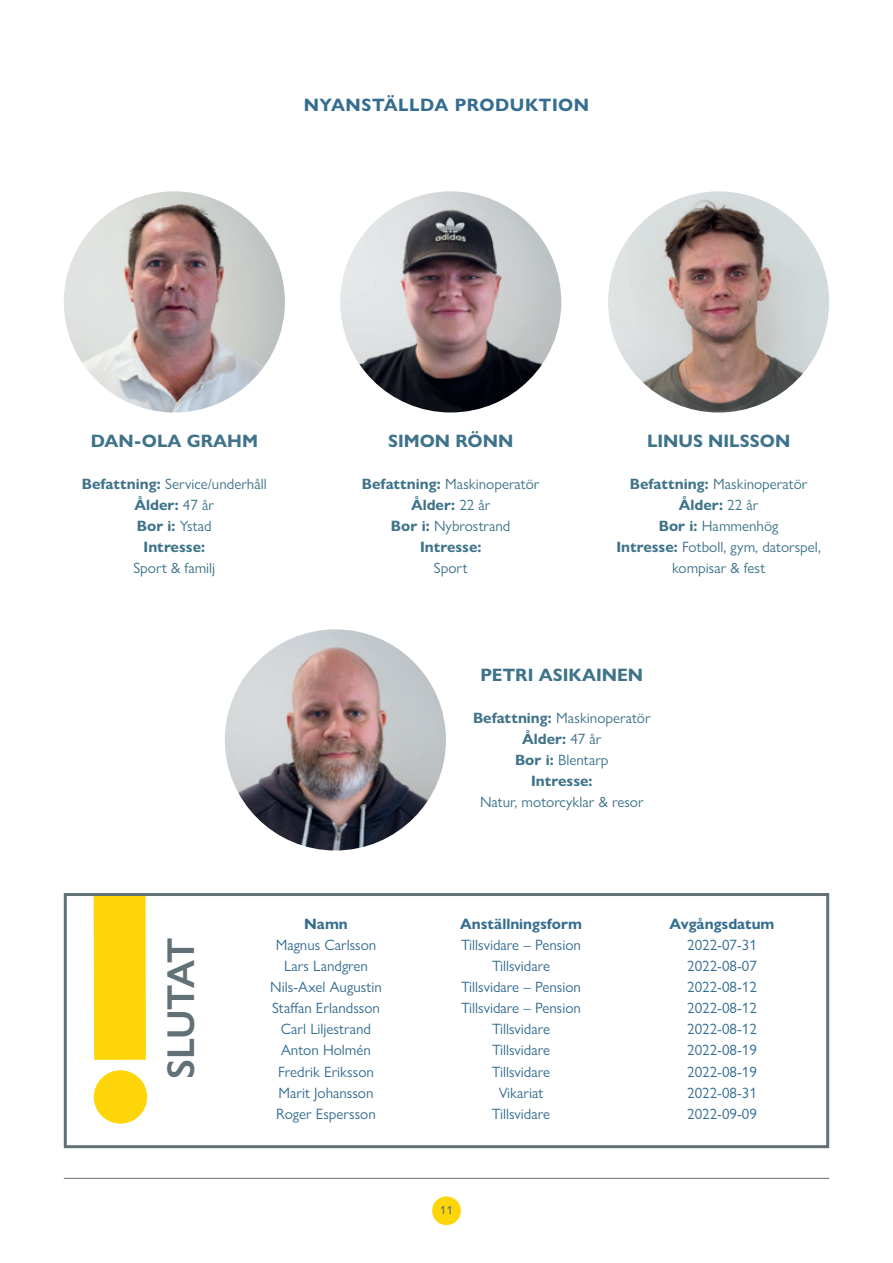
<style>
.page{position:relative;width:893px;height:1263px;background:#fff}
.page>*{position:absolute;margin:0;border:0;box-sizing:border-box;transform-origin:0 0}
.t1{font:600 39px "Gill Sans Nova";letter-spacing:-.025em;color:#627077}
.t2{font:700 18px "Gill Sans Nova";color:#3e738a}
.t3{font:700 18px "Gill Sans Nova";letter-spacing:.03em;color:#356d90}
.t4{font:15px "Gill Sans Nova";color:#356d90}
.t5{font:700 15px/21px "Gill Sans Nova";color:#3e738a;text-align:center}
.t6{font:15px/21px "Gill Sans Nova";color:#3e738a;text-align:center}
.t7{font:700 15px "Gill Sans Nova";color:#356d90}
.t8{font:500 12px "Gill Sans Nova";color:#627077}
.s1{font-weight:400}
.s2{font-weight:700}
</style>
<div class="page">
<div style="left:432px;top:1196px;width:29px;height:29px;background:#fed508;border-radius:50%"></div>
<hr style="left:64px;top:1178px;width:765px;height:1px;background:#627077">
<img style="left:608px;top:191px;width:221px;height:221px;border-radius:111px">
<img style="left:64px;top:191px;width:221px;height:221px;border-radius:111px">
<img style="left:340px;top:191px;width:221px;height:221px;border-radius:111px">
<img style="left:225px;top:629px;width:221px;height:221px;border-radius:111px">
<div style="left:94px;top:893px;width:52px;height:167px;background:#fed508"></div>
<div style="left:94px;top:1070px;width:53px;height:54px;background:#fed508;border-radius:50%"></div>
<div style="left:64px;top:893px;width:765px;height:255px;border:3px solid #627077"></div>
<p class="t3" style="left:304px;top:94px;width:287px">NYANSTÄLLDA PRODUKTION</p>
<p class="t2" style="left:91px;top:430px;width:169px">DAN-OLA GRAHM</p>
<p class="t5" style="left:82px;top:473px;width:186px">Befattning: <span class="s1">Service/underhåll<br></span>Ålder: <span class="s1">47 år<br></span>Bor i: <span class="s1">Ystad<br></span>Intresse:</p>
<p class="t6" style="left:133px;top:557px;width:83px">Sport &amp; familj</p>
<p class="t2" style="left:388px;top:430px;width:127px">SIMON RÖNN</p>
<p class="t5" style="left:362px;top:473px;width:179px">Befattning: <span class="s1">Maskinoperatör<br></span>Ålder: <span class="s1">22 år<br></span>Bor i: <span class="s1">Nybrostrand<br></span>Intresse:</p>
<p class="t6" style="left:434px;top:557px;width:35px">Sport</p>
<p class="t2" style="left:647px;top:430px;width:145px">LINUS NILSSON</p>
<p class="t6" style="left:616px;top:473px;width:206px"><span class="s2">Befattning:</span> Maskinoperatör<br><span class="s2">Ålder:</span> 22 år<br><span class="s2">Bor i:</span> Hammenhög<br><span class="s2">Intresse:</span> Fotboll, gym, datorspel, kompisar &amp; fest</p>
<p class="t2" style="left:480px;top:663px;width:164px">PETRI ASIKAINEN</p>
<p class="t5" style="left:473px;top:707px;width:179px">Befattning: <span class="s1">Maskinoperatör<br></span>Ålder: <span class="s1">47 år<br></span>Bor i: <span class="s1">Blentarp<br></span>Intresse:</p>
<p class="t6" style="left:480px;top:791px;width:165px">Natur, motorcyklar &amp; resor</p>
<h1 class="t1" style="left:157px;top:1079px;width:143px;rotate:-90deg">SLUTAT</h1>
<p class="t7" style="left:304px;top:915px;width:45px">Namn</p>
<p class="t7" style="left:460px;top:915px;width:123px">Anställningsform</p>
<p class="t7" style="left:670px;top:915px;width:106px">Avgångsdatum</p>
<p class="t4" style="left:276px;top:936px;width:102px">Magnus Carlsson</p>
<p class="t4" style="left:461px;top:936px;width:121px">Tillsvidare – Pension</p>
<p class="t4" style="left:687px;top:936px;width:71px">2022-07-31</p>
<p class="t4" style="left:284px;top:957px;width:85px">Lars Landgren</p>
<p class="t4" style="left:492px;top:957px;width:60px">Tillsvidare</p>
<p class="t4" style="left:687px;top:957px;width:71px">2022-08-07</p>
<p class="t4" style="left:270px;top:978px;width:113px">Nils-Axel Augustin</p>
<p class="t4" style="left:461px;top:978px;width:121px">Tillsvidare – Pension</p>
<p class="t4" style="left:687px;top:978px;width:71px">2022-08-12</p>
<p class="t4" style="left:272px;top:999px;width:109px">Staffan Erlandsson</p>
<p class="t4" style="left:461px;top:999px;width:121px">Tillsvidare – Pension</p>
<p class="t4" style="left:687px;top:999px;width:71px">2022-08-12</p>
<p class="t4" style="left:281px;top:1020px;width:92px">Carl Liljestrand</p>
<p class="t4" style="left:492px;top:1020px;width:60px">Tillsvidare</p>
<p class="t4" style="left:687px;top:1020px;width:71px">2022-08-12</p>
<p class="t4" style="left:281px;top:1041px;width:91px">Anton Holmén</p>
<p class="t4" style="left:492px;top:1041px;width:60px">Tillsvidare</p>
<p class="t4" style="left:687px;top:1041px;width:71px">2022-08-19</p>
<p class="t4" style="left:278px;top:1062px;width:97px">Fredrik Eriksson</p>
<p class="t4" style="left:492px;top:1062px;width:60px">Tillsvidare</p>
<p class="t4" style="left:687px;top:1062px;width:71px">2022-08-19</p>
<p class="t4" style="left:278px;top:1083px;width:97px">Marit Johansson</p>
<p class="t4" style="left:499px;top:1083px;width:46px">Vikariat</p>
<p class="t4" style="left:687px;top:1083px;width:71px">2022-08-31</p>
<p class="t4" style="left:276px;top:1104px;width:101px">Roger Espersson</p>
<p class="t4" style="left:492px;top:1104px;width:60px">Tillsvidare</p>
<p class="t4" style="left:687px;top:1104px;width:71px">2022-09-09</p>
<p class="t8" style="left:440px;top:1203px;width:14px">11</p>
</div>
